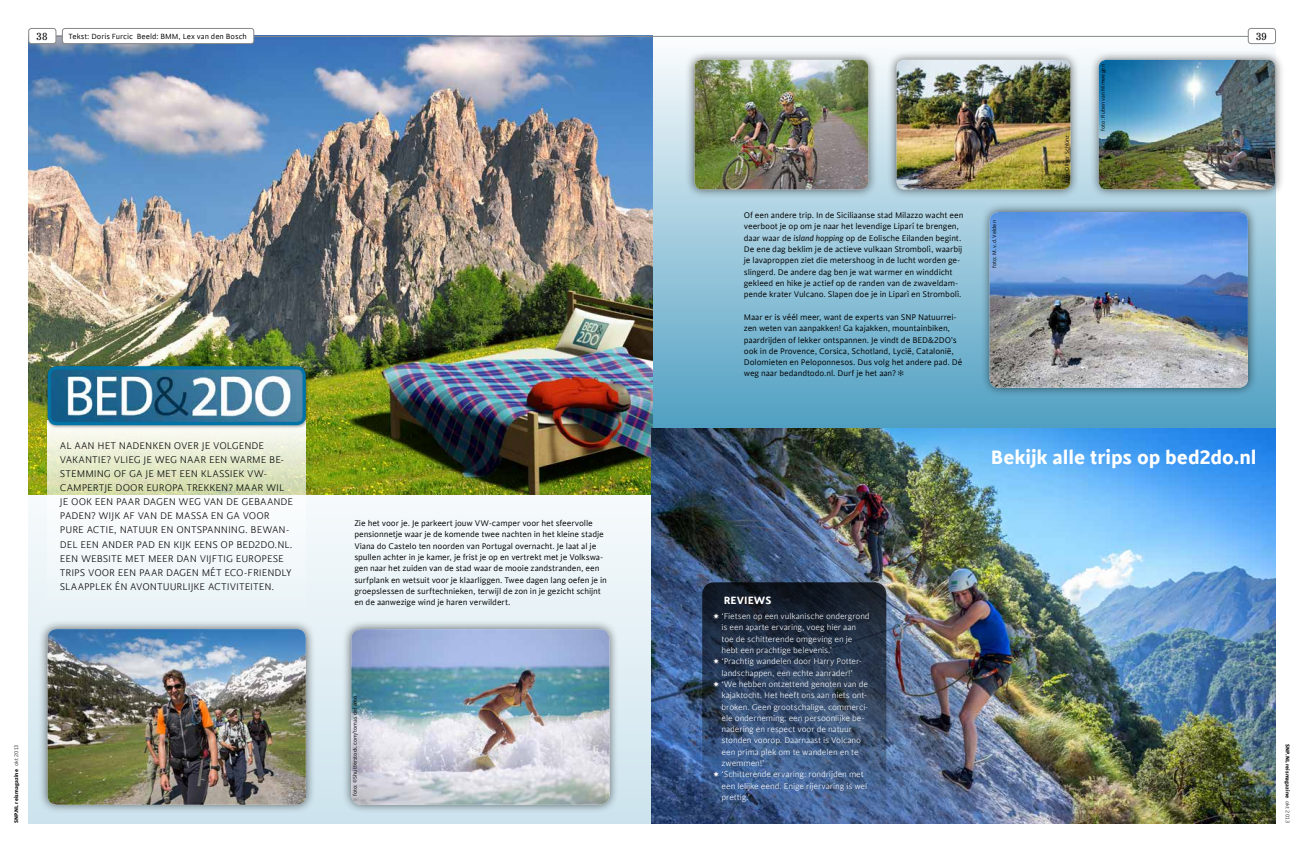
<style>
.page{position:relative;width:1304px;height:851px;background:#fff}
.page>*{position:absolute;margin:0;border:0;box-sizing:border-box;transform-origin:0 0}
.t1{font:700 22px "Cinta";letter-spacing:-.005em;color:#fff}
.t2{font:700 12px "Cinta";letter-spacing:.01em;color:#fff}
.t3{font:300 11px/14px "Cinta";letter-spacing:-.005em;color:#000}
.t4{font:10px "News 702 BT";color:#000}
.t5{font:9.3px/11.3px "Cinta";letter-spacing:-.01em;color:#000}
.t6{font:300 9.3px "Cinta";letter-spacing:-.015em;color:#fff}
.t7{font:8.5px "Cinta";color:#000}
.t8{font:6px "Cinta";color:#000}
.t9{font:700 6px "Cinta";letter-spacing:.01em;color:#000}
.s1{font-style:italic}
.s2{font-weight:300}
</style>
<div class="page">
<svg style="left:28px;top:494px;width:624px;height:329px"></svg>
<svg style="left:653px;top:37px;width:623px;height:391px;background:#8ec1d7"></svg>
<img style="left:28px;top:37px;width:625px;height:457px">
<img style="left:652px;top:428px;width:624px;height:395px">
<div style="left:685px;top:50px;width:193px;height:149px;background:#000;opacity:.6"></div>
<img style="left:694px;top:60px;width:174px;height:129px">
<div style="left:887px;top:50px;width:193px;height:149px;background:#000;opacity:.6"></div>
<img style="left:897px;top:60px;width:173px;height:129px">
<div style="left:1089px;top:50px;width:196px;height:149px;background:#000;opacity:.6"></div>
<img style="left:1099px;top:60px;width:176px;height:129px">
<div style="left:342px;top:619px;width:277px;height:195px;background:#000;opacity:.6"></div>
<img style="left:351px;top:629px;width:258px;height:175px">
<div style="left:38px;top:619px;width:277px;height:195px;background:#000;opacity:.6"></div>
<img style="left:48px;top:629px;width:258px;height:175px">
<div style="left:980px;top:202px;width:277px;height:195px;background:#000;opacity:.6"></div>
<img style="left:990px;top:212px;width:258px;height:175px">
<svg style="left:48px;top:429px;width:258px;height:188px;fill:#f1f7f9"></svg>
<svg style="left:702px;top:582px;width:184px;height:241px;background:#2f4464"></svg>
<div style="left:46px;top:364px;width:264px;height:65px;background:#000;opacity:.4"></div>
<img style="left:49px;top:368px;width:253px;height:55px">
<div style="left:48px;top:366px;width:258px;height:59px;border:3px solid #0074a6;border-radius:7px"></div>
<hr style="left:652px;top:36px;width:616px;height:1px;background:#878787">
<hr style="left:48px;top:36px;width:604px;height:1px;background:#878787">
<div style="left:1248px;top:28px;width:27px;height:16px;background:#fff;border-radius:3px"></div>
<div style="left:1248px;top:28px;width:28px;height:16px;border:1px solid #878787;border-radius:3px"></div>
<div style="left:29px;top:28px;width:27px;height:16px;background:#fff;border-radius:3px"></div>
<div style="left:28px;top:28px;width:28px;height:16px;border:1px solid #878787;border-radius:3px"></div>
<div style="left:62px;top:28px;width:192px;height:16px;background:#fff;border-radius:3px"></div>
<div style="left:62px;top:28px;width:192px;height:16px;border:1px solid #878787;border-radius:3px"></div>
<p class="t4" style="left:37px;top:30px;width:12px">38</p>
<p class="t4" style="left:1256px;top:30px;width:12px">39</p>
<p class="t7" style="left:69px;top:31px;width:180px">Tekst: Doris Furcic Beeld: BMM, Lex van den Bosch</p>
<p class="t5" style="left:744px;top:210px;width:221px">Of een andere trip. In de Siciliaanse stad Milazzo wacht een veerboot je op om je naar het levendige Liparí te brengen, daar waar de <span class="s1">island hopping</span> op de Eolische Eilanden begint.<br>De ene dag beklim je de actieve vulkaan Strombolì, waarbij je lavaproppen ziet die metershoog in de lucht worden ge&shy;slingerd. De andere dag ben je wat warmer en winddicht gekleed en hike je actief op de randen van de zwaveldam&shy;pende krater Vulcano. Slapen doe je in Liparì en Strombolì.</p>
<p class="t5" style="left:744px;top:311px;width:220px">Maar er is véél meer, want de experts van SNP Natuurrei&shy;zen weten van aanpakken! Ga kajakken, mountainbiken, paardrijden of lekker ontspannen. Je vindt de BED&amp;2DO’s ook in de Provence, Corsica, Schotland, Lycië, Catalonië, Dolomieten en Peloponnesos. Dus volg het andere pad. Dé weg naar bedandtodo.nl. Durf je het aan? ✻</p>
<p class="t8" style="left:991px;top:268px;width:49px;rotate:-90deg">foto: M. v.d. Velden</p>
<p class="t8" style="left:1064px;top:183px;width:50px;rotate:-90deg">foto: Oliver Schlünz</p>
<p class="t8" style="left:1099px;top:130px;width:68px;rotate:-90deg">foto: Ruben van Nimwegen</p>
<p class="t3" style="left:60px;top:439px;width:235px">AL AAN HET NADENKEN OVER JE VOLGENDE VAKANTIE? VLIEG JE WEG NAAR EEN WARME BE-STEMMING OF GA JE MET EEN KLASSIEK VW-CAMPERTJE DOOR EUROPA TREKKEN? MAAR WIL JE OOK EEN PAAR DAGEN WEG VAN DE GEBAANDE PADEN? WIJK AF VAN DE MASSA EN GA VOOR PURE ACTIE, NATUUR EN ONTSPANNING. BEWAN-DEL EEN ANDER PAD EN KIJK EENS OP BED2DO.NL.<br>EEN WEBSITE MET MEER DAN VIJFTIG EUROPESE TRIPS VOOR EEN PAAR DAGEN MÉT ECO-FRIENDLY SLAAPPLEK ÉN AVONTUURLIJKE ACTIVITEITEN.</p>
<p class="t9" style="left:13px;top:823px;width:80px;rotate:-90deg">SNP.NL reismagazine <span class="s2">okt 2013</span></p>
<p class="t5" style="left:354px;top:517px;width:254px">Zie het voor je. Je parkeert jouw VW-camper voor het sfeervolle pensionnetje waar je de komende twee nachten in het kleine stadje Viana do Castelo ten noorden van Portugal overnacht. Je laat al je spullen achter in je kamer, je frist je op en vertrekt met je Volkswa&shy;gen naar het zuiden van de stad waar de mooie zandstranden, een surfplank en wetsuit voor je klaarliggen. Twee dagen lang oefen je in groepslessen de surftechnieken, terwijl de zon in je gezicht schijnt en de aanwezige wind je haren verwildert.</p>
<p class="t8" style="left:352px;top:795px;width:101px;rotate:-90deg">foto: ©Shutterstock.com/tomas del amo</p>
<p class="t2" style="left:724px;top:593px;width:49px">REVIEWS</p>
<p class="t6" style="left:713px;top:611px;width:158px">✷ ‘Fietsen op een vulkanische ondergrond</p>
<p class="t6" style="left:722px;top:622px;width:136px">is een aparte ervaring, voeg hier aan</p>
<p class="t6" style="left:722px;top:633px;width:133px">toe de schitterende omgeving en je</p>
<p class="t6" style="left:722px;top:645px;width:112px">hebt een prachtige belevenis.’</p>
<p class="t6" style="left:713px;top:656px;width:150px">✷ ‘Prachtig wandelen door Harry Potter-</p>
<p class="t6" style="left:722px;top:667px;width:133px">landschappen, een echte aanrader!’</p>
<p class="t6" style="left:713px;top:679px;width:157px">✷ ‘We hebben ontzettend genoten van de</p>
<p class="t6" style="left:722px;top:690px;width:147px">kajaktocht. Het heeft ons aan niets ont-</p>
<p class="t6" style="left:722px;top:701px;width:149px">broken. Geen grootschalige, commerci-</p>
<p class="t6" style="left:722px;top:712px;width:145px">ële onderneming: een persoonlijke be-</p>
<p class="t6" style="left:722px;top:724px;width:132px">nadering en respect voor de natuur</p>
<p class="t6" style="left:722px;top:735px;width:141px">stonden voorop. Daarnaast is Volcano</p>
<p class="t6" style="left:722px;top:746px;width:139px">een prima plek om te wandelen en te</p>
<p class="t6" style="left:722px;top:758px;width:44px">zwemmen!’</p>
<p class="t6" style="left:713px;top:769px;width:152px">✷ ‘Schitterende ervaring: rondrijden met</p>
<p class="t6" style="left:722px;top:780px;width:147px">een lelijke eend. Enige rijervaring is wel</p>
<p class="t6" style="left:722px;top:792px;width:30px">prettig.’</p>
<h1 class="t1" style="left:991px;top:443px;width:267px">Bekijk alle trips op bed2do.nl</h1>
<p class="t9" style="left:1291px;top:744px;width:80px;rotate:90deg">SNP.NL reismagazine <span class="s2">okt 2013</span></p>
</div>
